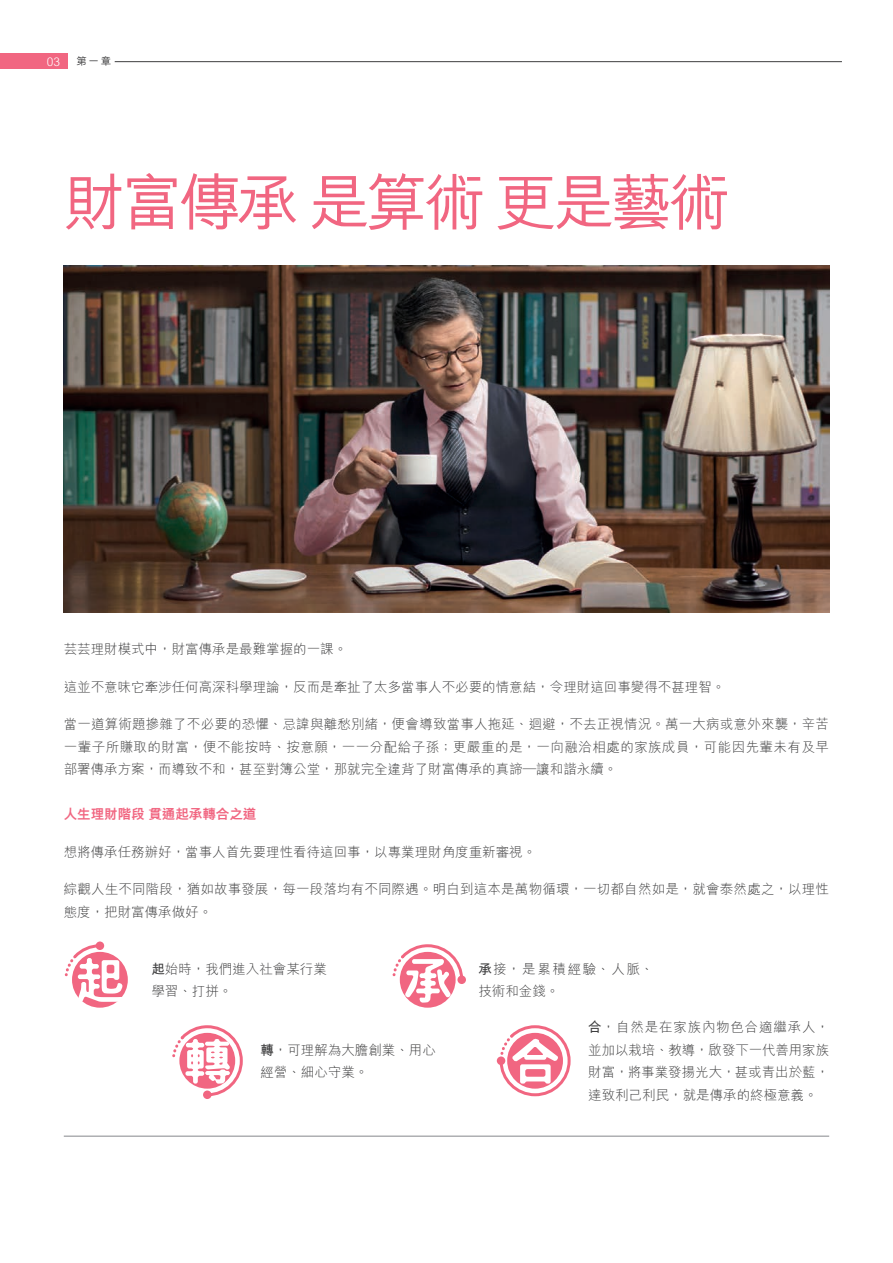
<style>
.page{position:relative;width:893px;height:1263px;background:#fff}
.page>*{position:absolute;margin:0;border:0;box-sizing:border-box;transform-origin:0 0}
.t1{font:500 61.5px "M Hei H Kfor HSBC";letter-spacing:-.06em;color:#f16681}
.t2{font:300 13.5px/22.5px "M Hei H Kfor HSBC";color:#3e3e3f}
.t3{font:300 13.5px/22.5px "M Hei H Kfor HSBC";letter-spacing:.125em;color:#3e3e3f}
.t4{font:800 13.5px "M Hei H Kfor HSBC";color:#f16681}
.t5{font:300 12px "M Hei H Kfor HSBC";color:#fff}
.t6{font:500 10.5px "M Hei H Kfor HSBC";color:#3e3e3f}
.s1{font-weight:700}
</style>
<div class="page">
<div style="left:0;top:53px;width:68px;height:16px;background:#f16681"></div>
<hr style="left:115px;top:61px;width:727px;height:1px;background:#3e3e3f">
<img style="left:64px;top:266px;width:765px;height:346px">
<div style="left:72px;top:952px;width:56px;height:56px;background:#f16681;border-radius:50%"></div>
<svg style="left:64px;top:943px;width:59px;height:59px"></svg>
<svg style="left:400px;top:952px;width:56px;height:56px"></svg>
<svg style="left:392px;top:944px;width:73px;height:58px"></svg>
<svg style="left:172px;top:1025px;width:71px;height:73px"></svg>
<svg style="left:498px;top:1025px;width:73px;height:72px"></svg>
<hr style="left:64px;top:1135px;width:765px;height:2px;background:#939598">
<p class="t5" style="left:47px;top:55px;width:15px">03</p>
<p class="t6" style="left:77px;top:54px;width:36px">第一章</p>
<h1 class="t1" style="left:64px;top:158px;width:668px">財富傳承 是算術 更是藝術</h1>
<p class="t2" style="left:64px;top:638px;width:285px">芸芸理財模式中，財富傳承是最難掌握的一課。</p>
<p class="t2" style="left:64px;top:675px;width:663px">這並不意味它牽涉任何高深科學理論，反而是牽扯了太多當事人不必要的情意結，令理財這回事變得不甚理智。</p>
<p class="t2" style="left:64px;top:713px;width:767px;text-align:justify">當一道算術題摻雜了不必要的恐懼、忌諱與離愁別緒，便會導致當事人拖延、迴避，不去正視情況。萬一大病或意外來襲，辛苦一輩子所賺取的財富，便不能按時、按意願，一一分配給子孫；更嚴重的是，一向融洽相處的家族成員，可能因先輩未有及早部署傳承方案，而導致不和，甚至對簿公堂，那就完全違背了財富傳承的真諦—讓和諧永續。</p>
<p class="t4" style="left:64px;top:807px;width:194px">人生理財階段貫通起承轉合之道</p>
<p class="t2" style="left:64px;top:840px;width:474px">想將傳承任務辦好，當事人首先要理性看待這回事，以專業理財角度重新審視。</p>
<p class="t2" style="left:64px;top:878px;width:767px">綜觀人生不同階段，猶如故事發展，每一段落均有不同際遇。明白到這本是萬物循環，一切都自然如是，就會泰然處之，以理性態度，把財富傳承做好。</p>
<p class="t2" style="left:151px;top:957px;width:177px"><span class="s1">起</span>始時，我們進入社會某行業學習、打拼。</p>
<p class="t2" style="left:260px;top:1038px;width:177px"><span class="s1">轉</span>，可理解為大膽創業、用心經營、細心守業。</p>
<p class="t3" style="left:478px;top:957px;width:177px"><span class="s1">承</span>接，是累積經驗、人脈、技術和金錢。</p>
<p class="t2" style="left:588px;top:1016px;width:242px;text-align:justify"><span class="s1">合</span>，自然是在家族內物色合適繼承人，並加以栽培、教導，啟發下一代善用家族財富，將事業發揚光大，甚或青出於藍，達致利己利民，就是傳承的終極意義。</p>
</div>
